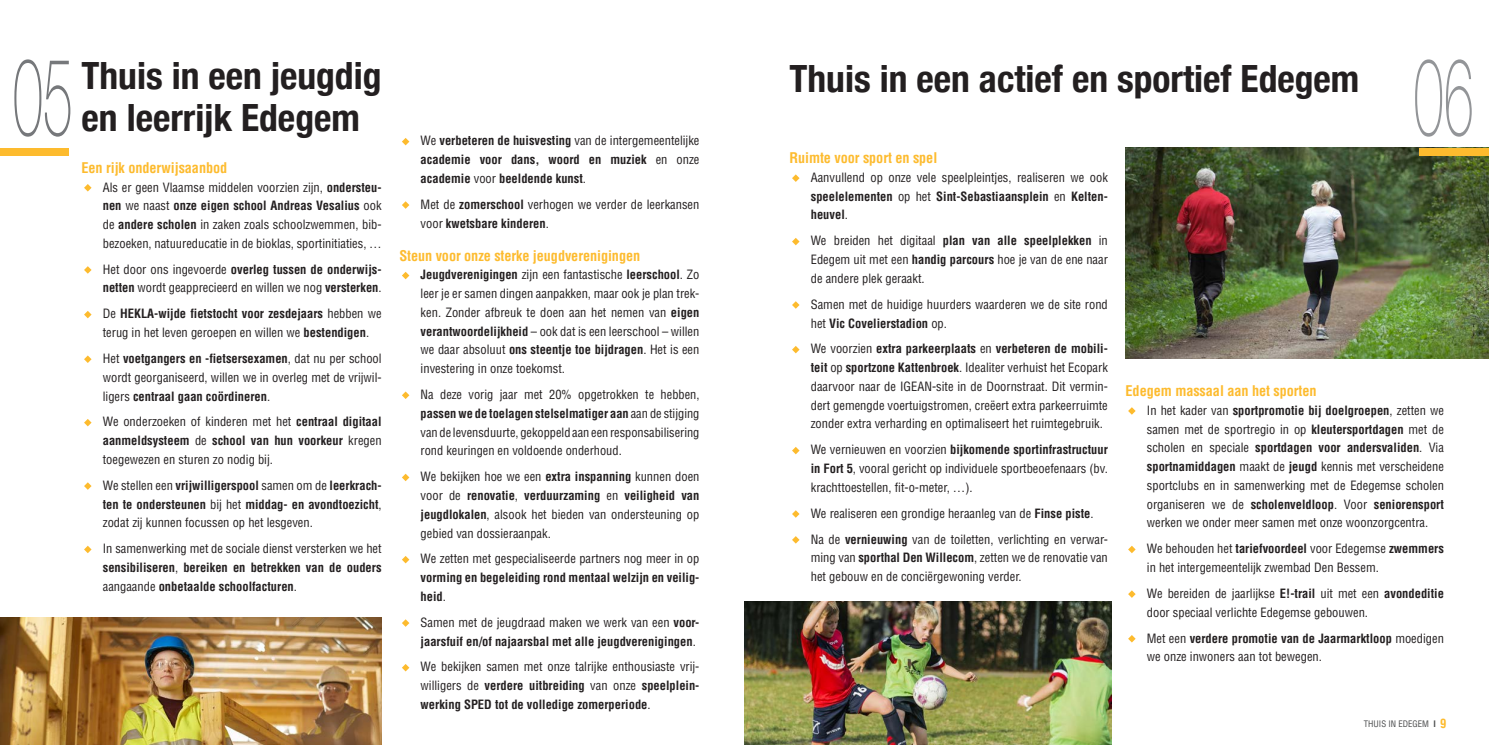
<style>
.page{position:relative;width:1489px;height:745px;background:#fff}
.page>*{position:absolute;margin:0;border:0;box-sizing:border-box;transform-origin:0 0}
.t1{font:100 108.12px "Helvetica Neue";color:#939598;scale:.5 1}
.t2{font:100 108.12px "Helvetica Neue";color:#76787b;scale:.5 1}
.grote_titel{font:700 condensed 37.5px/41.2px "Helvetica Neue";color:#231f20}
.RS_Tussentitel{font:700 condensed 14.38px "Helvetica";letter-spacing:-.005em;color:#fdbb2e}
.RS___body_tab{font:condensed 12.5px/18.8px "Helvetica";color:#231f20;text-align:justify}
.RS___body_tab-2{font:700 condensed 12.5px/18.8px "Helvetica";color:#231f20;text-align:justify}
.t3{font:condensed 8.75px "Helvetica";color:#4b4c4d}
.s1{font-weight:700}
.s2{font-weight:400}
.s3{font-weight:700;font-size:12.5px;color:#fdbb2e}
</style>
<div class="page">
<svg style="left:84px;top:184px;width:8px;height:7px"></svg>
<svg style="left:84px;top:266px;width:8px;height:7px"></svg>
<svg style="left:84px;top:311px;width:8px;height:7px"></svg>
<svg style="left:84px;top:355px;width:8px;height:8px"></svg>
<svg style="left:84px;top:419px;width:8px;height:7px"></svg>
<svg style="left:84px;top:482px;width:8px;height:7px"></svg>
<svg style="left:84px;top:545px;width:8px;height:8px"></svg>
<svg style="left:402px;top:138px;width:7px;height:7px"></svg>
<svg style="left:402px;top:201px;width:7px;height:8px"></svg>
<svg style="left:402px;top:272px;width:7px;height:7px"></svg>
<svg style="left:402px;top:391px;width:7px;height:8px"></svg>
<svg style="left:402px;top:473px;width:7px;height:8px"></svg>
<svg style="left:402px;top:556px;width:7px;height:7px"></svg>
<svg style="left:402px;top:619px;width:7px;height:7px"></svg>
<svg style="left:402px;top:664px;width:7px;height:7px"></svg>
<svg style="left:792px;top:174px;width:7px;height:8px"></svg>
<svg style="left:792px;top:238px;width:7px;height:7px"></svg>
<svg style="left:792px;top:301px;width:7px;height:7px"></svg>
<svg style="left:792px;top:346px;width:7px;height:7px"></svg>
<svg style="left:792px;top:447px;width:7px;height:7px"></svg>
<svg style="left:792px;top:510px;width:7px;height:7px"></svg>
<svg style="left:792px;top:536px;width:7px;height:7px"></svg>
<svg style="left:1128px;top:407px;width:7px;height:7px"></svg>
<svg style="left:1128px;top:545px;width:7px;height:8px"></svg>
<svg style="left:1128px;top:590px;width:7px;height:7px"></svg>
<svg style="left:1128px;top:635px;width:7px;height:7px"></svg>
<img style="left:0;top:617px;width:381px;height:127px">
<img style="left:1125px;top:148px;width:363px;height:210px">
<img style="left:744px;top:601px;width:367px;height:143px">
<div style="left:1419px;top:148px;width:69px;height:7px;background:#fdbb2e"></div>
<div style="left:0;top:148px;width:69px;height:7px;background:#fdbb2e"></div>
<p class="t2" style="left:13px;top:15px;width:122px">05</p>
<p class="t1" style="left:1413px;top:15px;width:122px">06</p>
<p class="grote_titel" style="left:81px;top:53px;width:301px">Thuis in een jeugdig en leerrijk Edegem</p>
<p class="grote_titel" style="left:789px;top:55px;width:571px">Thuis in een actief en sportief Edegem</p>
<p class="RS_Tussentitel" style="left:789px;top:149px;width:149px">Ruimte voor sport en spel</p>
<p class="RS___body_tab" style="left:810px;top:168px;width:298px">Aanvullend op onze vele speelpleintjes, realiseren we ook <span class="s1">speelelementen</span> op het <span class="s1">Sint-Sebastiaansplein</span> en <span class="s1">Kelten&shy;heuvel</span>.</p>
<p class="RS___body_tab" style="left:810px;top:231px;width:298px">We breiden het digitaal <span class="s1">plan van alle speelplekken</span> in Edegem uit met een <span class="s1">handig parcours</span> hoe je van de ene naar de andere plek geraakt.</p>
<p class="RS___body_tab" style="left:810px;top:294px;width:298px">Samen met de huidige huurders waarderen we de site rond het <span class="s1">Vic Covelierstadion</span> op.</p>
<p class="RS___body_tab" style="left:810px;top:339px;width:298px">We voorzien <span class="s1">extra parkeerplaats</span> en <span class="s1">verbeteren de mobili&shy;teit</span> op <span class="s1">sportzone Kattenbroek</span>. Idealiter verhuist het Ecopark daarvoor naar de IGEAN-site in de Doornstraat. Dit vermin&shy;dert gemengde voertuigstromen, creëert extra parkeerruimte zonder extra verharding en optimaliseert het ruimtegebruik.</p>
<p class="RS___body_tab" style="left:810px;top:440px;width:298px">We vernieuwen en voorzien <span class="s1">bijkomende sportinfrastructuur in Fort 5</span>, vooral gericht op individuele sportbeoefenaars (bv. krachttoestellen, fit-o-meter, …).</p>
<p class="RS___body_tab" style="left:810px;top:503px;width:284px">We realiseren een grondige heraanleg van de <span class="s1">Finse piste</span>.</p>
<p class="RS___body_tab" style="left:810px;top:529px;width:298px">Na de <span class="s1">vernieuwing</span> van de toiletten, verlichting en verwar&shy;ming van <span class="s1">sporthal Den Willecom</span>, zetten we de renovatie van het gebouw en de conciërgewoning verder.</p>
<p class="RS___body_tab-2" style="left:420px;top:131px;width:280px"><span class="s2">We</span> verbeteren de huisvesting <span class="s2">van de intergemeentelijke </span>academie voor dans, woord en muziek <span class="s2">en onze </span>academie <span class="s2">voor</span> beeldende kunst<span class="s2">.</span></p>
<p class="RS___body_tab" style="left:420px;top:195px;width:280px">Met de <span class="s1">zomerschool</span> verhogen we verder de leerkansen voor <span class="s1">kwetsbare kinderen</span>.</p>
<p class="RS_Tussentitel" style="left:399px;top:246px;width:242px">Steun voor onze sterke jeugdverenigingen</p>
<p class="RS___body_tab" style="left:420px;top:265px;width:280px"><span class="s1">Jeugdverenigingen</span> zijn een fantastische <span class="s1">leerschool</span>. Zo leer je er samen dingen aanpakken, maar ook je plan trek&shy;ken. Zonder afbreuk te doen aan het nemen van <span class="s1">eigen verantwoordelijkheid</span> – ook dat is een leerschool – willen we daar absoluut <span class="s1">ons steentje toe bijdragen</span>. Het is een investering in onze toekomst.</p>
<p class="RS___body_tab" style="left:420px;top:385px;width:280px">Na deze vorig jaar met 20% opgetrokken te hebben, <span class="s1">passen we de toelagen stelselmatiger aan</span> aan de stijging van de levensduurte, gekoppeld aan een responsabilisering rond keuringen en voldoende onderhoud.</p>
<p class="RS___body_tab" style="left:420px;top:467px;width:280px">We bekijken hoe we een <span class="s1">extra inspanning</span> kunnen doen voor de <span class="s1">renovatie</span>, <span class="s1">verduurzaming</span> en <span class="s1">veiligheid van jeugdlokalen</span>, alsook het bieden van ondersteuning op gebied van dossieraanpak.</p>
<p class="RS___body_tab-2" style="left:420px;top:549px;width:280px"><span class="s2">We zetten met gespecialiseerde partners nog meer in op </span>vorming en begeleiding rond mentaal welzijn en veilig&shy;heid<span class="s2">.</span></p>
<p class="RS___body_tab-2" style="left:420px;top:612px;width:280px"><span class="s2">Samen met de jeugdraad maken we werk van een</span> voor&shy;jaarsfuif en/of najaarsbal met alle jeugdverenigingen<span class="s2">.</span></p>
<p class="RS___body_tab" style="left:420px;top:657px;width:280px">We bekijken samen met onze talrijke enthousiaste vrij&shy;willigers de <span class="s1">verdere uitbreiding</span> van onze <span class="s1">speelplein&shy;werking SPED tot de volledige zomerperiode</span>.</p>
<p class="RS_Tussentitel" style="left:81px;top:158px;width:147px">Een rijk onderwijsaanbod</p>
<p class="RS___body_tab" style="left:103px;top:177px;width:280px">Als er geen Vlaamse middelen voorzien zijn, <span class="s1">ondersteu&shy;nen</span> we naast <span class="s1">onze eigen school Andreas Vesalius</span> ook de <span class="s1">andere scholen</span> in zaken zoals schoolzwemmen, bib&shy;bezoeken, natuureducatie in de bioklas, sportinitiaties, …</p>
<p class="RS___body_tab" style="left:103px;top:259px;width:280px">Het door ons ingevoerde <span class="s1">overleg tussen de onderwijs&shy;netten</span> wordt geapprecieerd en willen we nog <span class="s1">versterken</span>.</p>
<p class="RS___body_tab-2" style="left:103px;top:304px;width:280px"><span class="s2">De</span> HEKLA-wijde fietstocht voor zesdejaars <span class="s2">hebben we terug in het leven geroepen en willen we</span> bestendigen<span class="s2">.</span></p>
<p class="RS___body_tab" style="left:103px;top:349px;width:280px">Het <span class="s1">voetgangers en -fietsersexamen</span>, dat nu per school wordt georganiseerd, willen we in overleg met de vrijwil&shy;ligers <span class="s1">centraal gaan coördineren</span>.</p>
<p class="RS___body_tab" style="left:103px;top:412px;width:280px">We onderzoeken of kinderen met het <span class="s1">centraal digitaal aanmeldsysteem</span> de <span class="s1">school van hun voorkeur</span> kregen toegewezen en sturen zo nodig bij.</p>
<p class="RS___body_tab-2" style="left:103px;top:475px;width:280px"><span class="s2">We stellen een</span> vrijwilligerspool <span class="s2">samen om de</span> leerkrach&shy;ten te ondersteunen <span class="s2">bij het</span> middag- en avondtoezicht<span class="s2">, zodat zij kunnen focussen op het lesgeven.</span></p>
<p class="RS___body_tab-2" style="left:103px;top:539px;width:280px"><span class="s2">In samenwerking met de sociale dienst versterken we het </span>sensibiliseren<span class="s2">,</span> bereiken en betrekken van de ouders <span class="s2">aangaande</span> onbetaalde schoolfacturen<span class="s2">.</span></p>
<p class="RS_Tussentitel" style="left:1125px;top:381px;width:192px">Edegem massaal aan het sporten</p>
<p class="RS___body_tab" style="left:1146px;top:400px;width:298px">In het kader van <span class="s1">sportpromotie bij doelgroepen</span>, zetten we samen met de sportregio in op <span class="s1">kleutersportdagen</span> met de scholen en speciale <span class="s1">sportdagen voor andersvaliden</span>. Via <span class="s1">sportnamiddagen</span> maakt de <span class="s1">jeugd</span> kennis met verscheidene sportclubs en in samenwerking met de Edegemse scholen organiseren we de <span class="s1">scholenveldloop</span>. Voor <span class="s1">seniorensport </span>werken we onder meer samen met onze woonzorgcentra.</p>
<p class="RS___body_tab" style="left:1146px;top:539px;width:298px">We behouden het <span class="s1">tariefvoordeel</span> voor Edegemse <span class="s1">zwemmers </span>in het intergemeentelijk zwembad Den Bessem.</p>
<p class="RS___body_tab" style="left:1146px;top:583px;width:298px">We bereiden de jaarlijkse <span class="s1">E!-trail</span> uit met een <span class="s1">avondeditie </span>door speciaal verlichte Edegemse gebouwen.</p>
<p class="RS___body_tab" style="left:1146px;top:628px;width:298px">Met een <span class="s1">verdere promotie van de Jaarmarktloop</span> moedigen we onze inwoners aan tot bewegen.</p>
<p class="t3" style="left:1363px;top:717px;width:84px">THUIS IN EDEGEM <span class="s1">I</span> <span class="s3">9</span></p>
</div>
